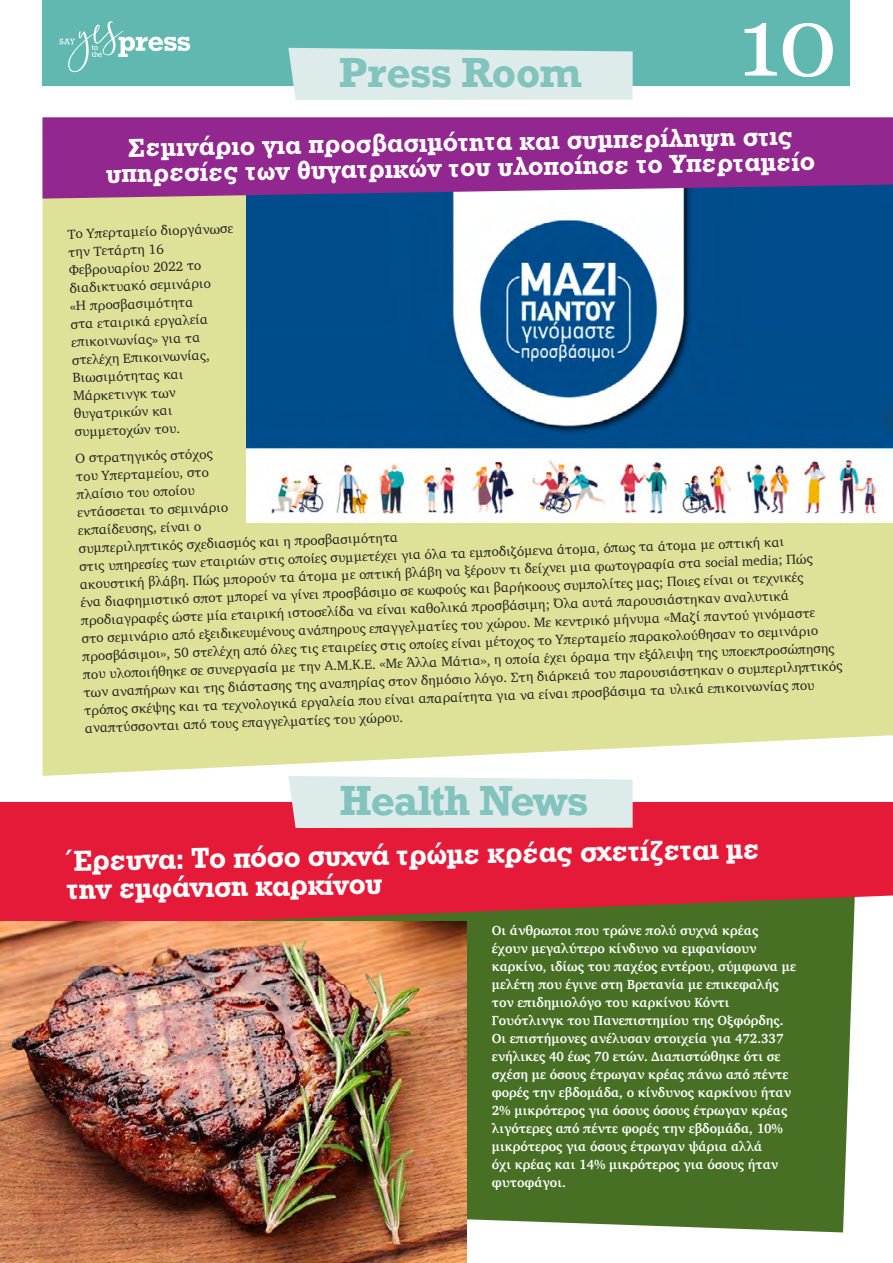
<style>
.page{position:relative;width:893px;height:1263px;background:#fff}
.page>*{position:absolute;margin:0;border:0;box-sizing:border-box;transform-origin:0 0}
.t1{font:97.5px "Georgia";color:#fff}
.t2{font:700 39.6px "Rockwell";letter-spacing:-.025em;color:#82c3bd}
.t3{font:700 39.6px "Rockwell";color:#82c3bd}
.t4{font:30px/28.5px "UB Rockwell Bold";color:#fff}
.t5{font:27px/25.5px "UB Rockwell Bold";color:#fff;text-align:center}
.t6{font:13.5px/18px "Charter";color:#231f20}
.t7{font:700 13.5px/18px "Charter";color:#fff;scale:.95 1}
</style>
<div class="page">
<div style="left:43px;top:0;width:807px;height:85px;background:#61b8b0"></div>
<svg style="left:60px;top:21px;width:130px;height:51px"></svg>
<div style="left:43px;top:199px;width:850px;height:577px;background:#dde298"></div>
<div style="left:466px;top:930px;width:388px;height:302px;background:#477024"></div>
<svg style="left:0;top:802px;width:893px;height:128px;background:#d42638"></svg>
<div style="left:288px;top:48px;width:345px;height:52px;background:#ddecea"></div>
<img style="left:246px;top:199px;width:647px;height:323px">
<svg style="left:43px;top:117px;width:850px;height:82px;background:#8e3192"></svg>
<div style="left:288px;top:776px;width:345px;height:52px;background:#ddecea"></div>
<img style="left:0;top:922px;width:466px;height:341px">
<h2 class="t3" style="left:339px;top:47px;width:245px">Press Room</h2>
<h1 class="t1" style="left:738px;top:-29px;width:101px">10</h1>
<h3 class="t5" style="left:106px;top:135px;width:710px;rotate:-1deg">Σεμινάριο για προσβασιμότητα και συμπερίληψη στις υπηρεσίες των θυγατρικών του υλοποίησε το Υπερταμείο</h3>
<p class="t6" style="left:67px;top:225px;width:167px;rotate:-2deg">Το Υπερταμείο διοργάνωσε την Τετάρτη 16<br>Φεβρουαρίου 2022 το διαδικτυακό σεμινάριο<br>«Η προσβασιμότητα<br>στα εταιρικά εργαλεία επικοινωνίας» για τα στελέχη Επικοινωνίας,<br>Βιωσιμότητας και<br>Μάρκετινγκ των θυγατρικών και συμμετοχών του.</p>
<p class="t6" style="left:75px;top:449px;width:761px;rotate:-2deg">Ο στρατηγικός στόχος<br>του Υπερταμείου, στο<br>πλαίσιο του οποίου<br>εντάσσεται το σεμινάριο<br>εκπαίδευσης, είναι ο<br>συμπεριληπτικός σχεδιασμός και η προσβασιμότητα<br>στις υπηρεσίες των εταιριών στις οποίες συμμετέχει για όλα τα εμποδιζόμενα άτομα, όπως τα άτομα με οπτική και ακουστική βλάβη. Πώς μπορούν τα άτομα με οπτική βλάβη να ξέρουν τι δείχνει μια φωτογραφία στα social media; Πώς<br>ένα διαφημιστικό σποτ μπορεί να γίνει προσβάσιμο σε κωφούς και βαρήκοους συμπολίτες μας; Ποιες είναι οι τεχνικές προδιαγραφές ώστε μία εταιρική ιστοσελίδα να είναι καθολικά προσβάσιμη; Όλα αυτά παρουσιάστηκαν αναλυτικά<br>στο σεμινάριο από εξειδικευμένους ανάπηρους επαγγελματίες του χώρου. Με κεντρικό μήνυμα «Μαζί παντού γινόμαστε προσβάσιμοι», 50 στελέχη από όλες τις εταιρείες στις οποίες είναι μέτοχος το Υπερταμείο παρακολούθησαν το σεμινάριο που υλοποιήθηκε σε συνεργασία με την Α.Μ.Κ.Ε. «Με Άλλα Μάτια», η οποία έχει όραμα την εξάλειψη της υποεκπροσώπησης των αναπήρων και της διάστασης της αναπηρίας στον δημόσιο λόγο. Στη διάρκειά του παρουσιάστηκαν ο συμπεριληπτικός τρόπος σκέψης και τα τεχνολογικά εργαλεία που είναι απαραίτητα για να είναι προσβάσιμα τα υλικά επικοινωνίας που αναπτύσσονται από τους επαγγελματίες του χώρου.</p>
<h2 class="t2" style="left:339px;top:775px;width:250px">Ηealth News</h2>
<h3 class="t4" style="left:66px;top:846px;width:694px;rotate:-1deg">Έρευνα: Το πόσο συχνά τρώμε κρέας σχετίζεται με την εμφάνιση καρκίνου</h3>
<p class="t7" style="left:492px;top:921px;width:322px">Οι άνθρωποι που τρώνε πολύ συχνά κρέας έχουν μεγαλύτερο κίνδυνο να εμφανίσουν καρκίνο, ιδίως του παχέος εντέρου, σύμφωνα με μελέτη που έγινε στη Βρετανία με επικεφαλής τον επιδημιολόγο του καρκίνου Κόντι Γουότλινγκ του Πανεπιστημίου της Οξφόρδης.<br>Οι επιστήμονες ανέλυσαν στοιχεία για 472.337 ενήλικες 40 έως 70 ετών. Διαπιστώθηκε ότι σε σχέση με όσους έτρωγαν κρέας πάνω από πέντε φορές την εβδομάδα, ο κίνδυνος καρκίνου ήταν 2% μικρότερος για όσους όσους έτρωγαν κρέας λιγότερες από πέντε φορές την εβδομάδα, 10% μικρότερος για όσους έτρωγαν ψάρια αλλά<br>όχι κρέας και 14% μικρότερος για όσους ήταν φυτοφάγοι.</p>
</div>
